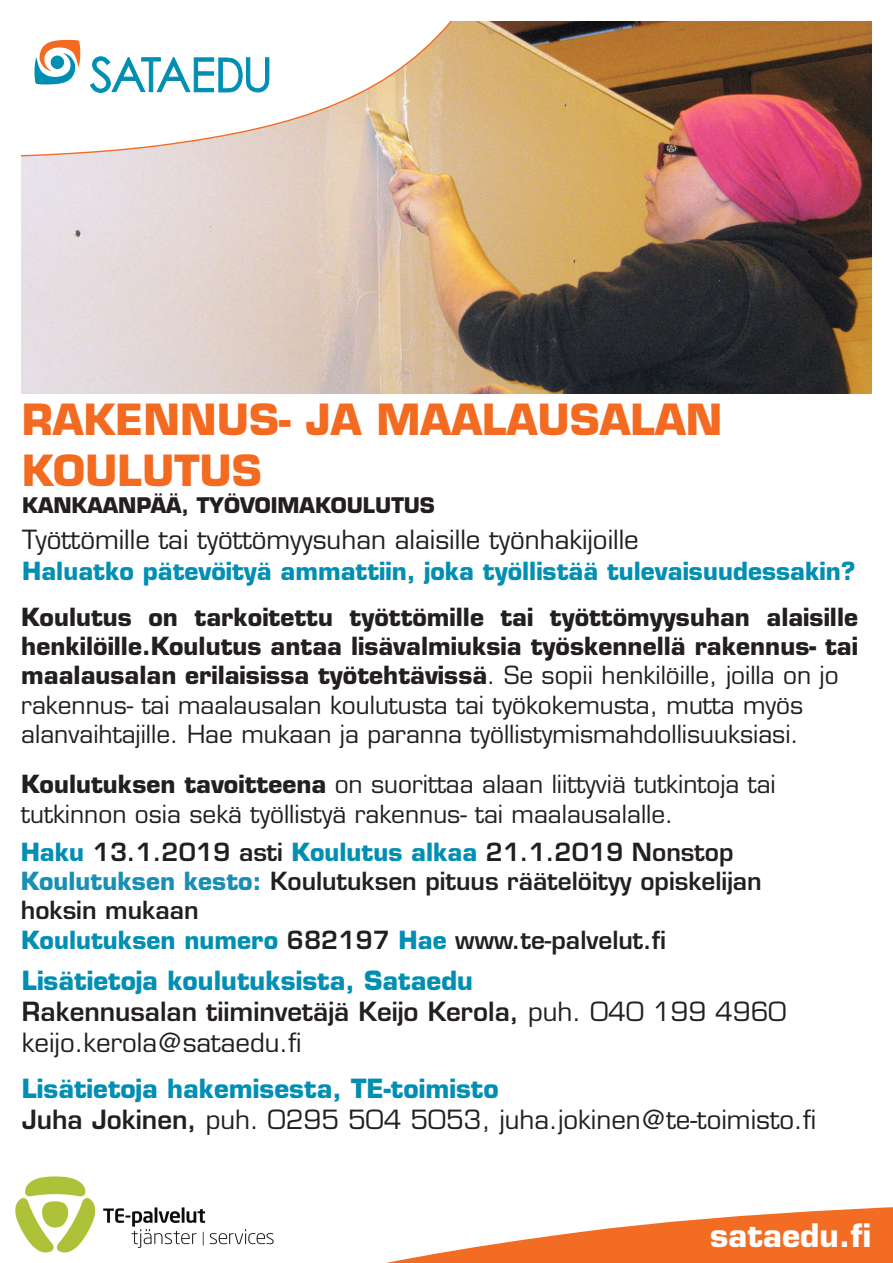
<style>
.page{position:relative;width:893px;height:1263px;background:#fff}
.page>*{position:absolute;margin:0;border:0;box-sizing:border-box;transform-origin:0 0}
.Ilmoteksti_perus{font:700 42px "Eurostile LT Std";color:#f36a21}
.t1{font:700 31.65px "Eurostile LT Std";color:#fff}
.Ilmoteksti_perus-2{font:25.8px "Eurostile LT Std";color:#231f20}
.Ilmoteksti_perus-3{font:700 25.8px "Eurostile LT Std";color:#008fb3}
.Ilmoteksti_perus-4{font:600 25.8px "Eurostile LT Std";color:#231f20}
.Ilmoteksti_perus-5{font:24.45px "Eurostile LT Std";color:#231f20}
.Ilmoteksti_perus-6{font:700 24.45px/29.2px "Eurostile LT Std";color:#231f20;text-align:justify}
.Ilmoteksti_perus-7{font:600 24.45px/29.2px "Eurostile LT Std";color:#231f20}
.Ilmoteksti_perus-8{font:700 24.45px "Eurostile LT Std";color:#008fb3}
.Ilmoteksti_perus-9{font:700 21px "Eurostile LT Std";color:#231f20}
.s1{font-weight:400}
.s2{font-weight:700}
.s3{font-weight:700;color:#008fb3}
.s4{font-weight:700;color:#198fb4}
.s5{font-weight:600}
</style>
<div class="page">
<img style="left:21px;top:21px;width:851px;height:372px">
<svg style="left:21px;top:21px;width:446px;height:138px"></svg>
<svg style="left:90px;top:56px;width:179px;height:37px"></svg>
<svg style="left:34px;top:40px;width:46px;height:45px"></svg>
<svg style="left:386px;top:1207px;width:507px;height:56px;fill:#f36c23"></svg>
<img style="left:15px;top:1176px;width:259px;height:77px">
<p class="Ilmoteksti_perus" style="left:22px;top:394px;width:702px">RAKENNUS- JA MAALAUSALAN</p>
<p class="Ilmoteksti_perus" style="left:22px;top:444px;width:241px">KOULUTUS</p>
<p class="Ilmoteksti_perus-9" style="left:22px;top:492px;width:414px">KANKAANPÄÄ, TYÖVOIMAKOULUTUS</p>
<p class="Ilmoteksti_perus-2" style="left:22px;top:524px;width:618px">Työttömille tai työttömyysuhan alaisille työnhakijoille</p>
<p class="Ilmoteksti_perus-8" style="left:22px;top:556px;width:835px">Haluatko pätevöityä ammattiin, joka työllistää tulevaisuudessakin?</p>
<p class="Ilmoteksti_perus-6" style="left:21px;top:602px;width:838px">Koulutus on tarkoitettu työttömille tai työttömyysuhan alaisille henkilöille.Koulutus antaa lisävalmiuksia työskennellä rakennus- tai maalausalan erilaisissa työtehtävissä<span class="s1">. Se sopii henkilöille, joilla on jo</span></p>
<p class="Ilmoteksti_perus-5" style="left:21px;top:690px;width:783px">rakennus- tai maalausalan koulutusta tai työkokemusta, mutta myös</p>
<p class="Ilmoteksti_perus-5" style="left:21px;top:719px;width:779px">alanvaihtajille. Hae mukaan ja paranna työllistymismahdollisuuksiasi.</p>
<p class="Ilmoteksti_perus-5" style="left:21px;top:770px;width:756px"><span class="s2">Koulutuksen tavoitteena</span> on suorittaa alaan liittyviä tutkintoja tai</p>
<p class="Ilmoteksti_perus-5" style="left:21px;top:799px;width:654px">tutkinnon osia sekä työllistyä rakennus- tai maalausalalle.</p>
<p class="Ilmoteksti_perus-7" style="left:21px;top:837px;width:714px"><span class="s3">Haku</span> 13.1.2019 asti <span class="s3">Koulutus alkaa</span> 21.1.2019 Nonstop</p>
<p class="Ilmoteksti_perus-7" style="left:21px;top:866px;width:743px"><span class="s4">Koulutuksen kesto:</span> Koulutuksen pituus räätelöityy opiskelijan hoksin mukaan</p>
<p class="Ilmoteksti_perus-7" style="left:21px;top:925px;width:646px"><span class="s3">Koulutuksen numero</span> 682197 <span class="s3">Hae</span> www.te-palvelut.fi</p>
<p class="Ilmoteksti_perus-3" style="left:22px;top:964px;width:453px">Lisätietoja koulutuksista, Sataedu</p>
<p class="Ilmoteksti_perus-4" style="left:22px;top:995px;width:766px">Rakennusalan tiiminvetäjä Keijo Kerola, <span class="s1">puh. 040 199 4960</span></p>
<p class="Ilmoteksti_perus-2" style="left:22px;top:1027px;width:281px">keijo.kerola@sataedu.fi</p>
<p class="Ilmoteksti_perus-3" style="left:22px;top:1072px;width:478px">Lisätietoja hakemisesta, TE-toimisto</p>
<p class="Ilmoteksti_perus-2" style="left:22px;top:1104px;width:796px"><span class="s5">Juha Jokinen,</span> puh. 0295 504 5053, juha.jokinen@te-toimisto.fi</p>
<p class="t1" style="left:710px;top:1215px;width:163px">sataedu.fi</p>
</div>
